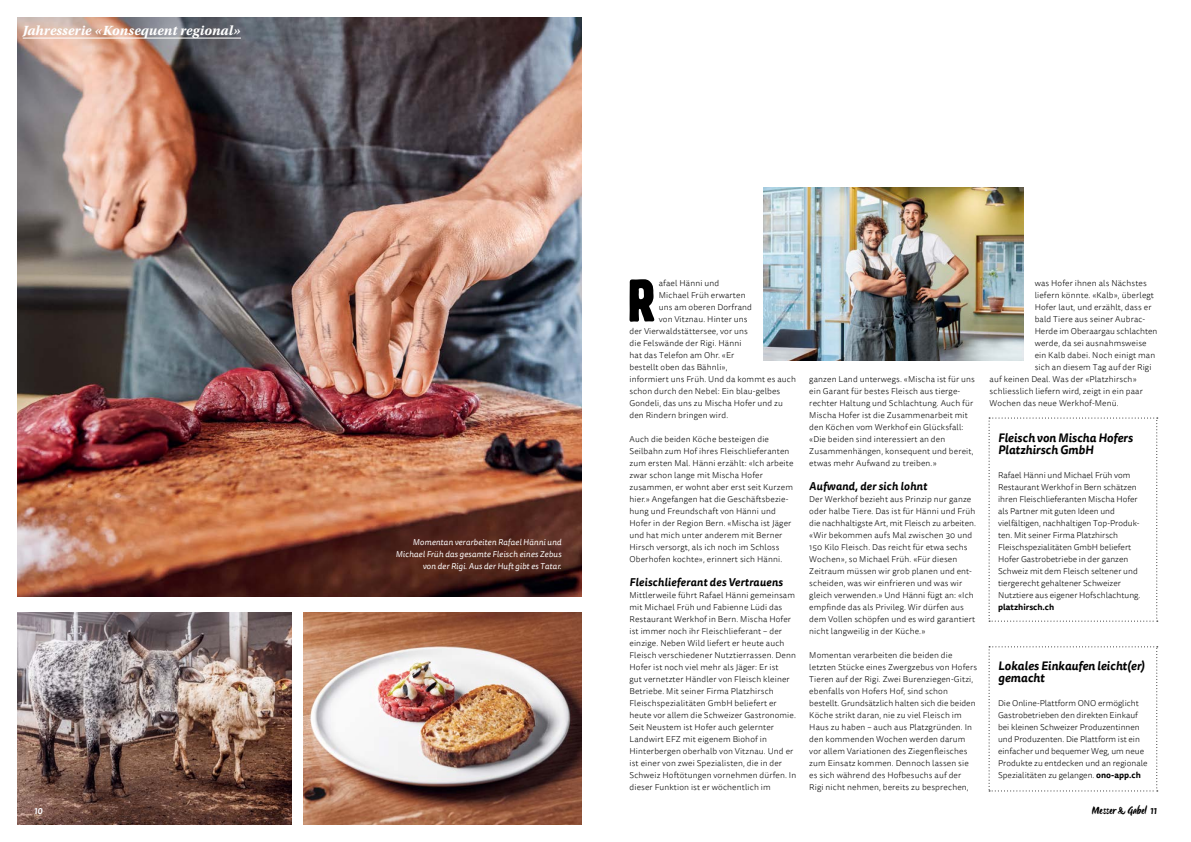
<style>
.page{position:relative;width:1191px;height:842px;background:#fff}
.page>*{position:absolute;margin:0;border:0;box-sizing:border-box;transform-origin:0 0}
.t1{font:59.4px "Block Berthold BQ Extra Cnd";color:#000}
.t2{font:italic 700 14px "Utopia Std";letter-spacing:.005em;color:#fff}
.t3{font:italic 700 12px/12px "Tisa Sans OT";color:#000}
.t4{font:11.5px "Origo";color:#000}
.t5{font:italic 700 11px "Tisa Sans OT";letter-spacing:.015em;color:#000}
.t6{font:300 8.5px/12px "Tisa Sans OT";letter-spacing:.015em;color:#000}
.t7{font:italic 8.5px/12px "Tisa Sans OT";letter-spacing:.01em;color:#fff;text-align:right}
.t8{font:700 8.5px "Tisa Sans OT";color:#000}
.t9{font:italic 700 8.5px "Tisa Sans OT";color:#fff}
.s1{font-weight:700}
.s2{font-family:"Tisa Sans OT";font-weight:700;font-style:italic;font-size:8.5px}
</style>
<div class="page">
<img style="left:17px;top:17px;width:564px;height:580px">
<img style="left:17px;top:613px;width:275px;height:212px">
<img style="left:304px;top:613px;width:277px;height:212px">
<svg style="left:988px;top:646px;width:169px;height:145px"></svg>
<svg style="left:988px;top:417px;width:169px;height:205px"></svg>
<hr style="left:23px;top:38px;width:218px;height:1px;background:#fff">
<img style="left:763px;top:187px;width:260px;height:173px">
<h2 class="t2" style="left:23px;top:22px;width:220px">Jahresserie «Konsequent regional»</h2>
<p class="t7" style="left:396px;top:536px;width:167px">Momentan verarbeiten Rafael Hänni und<br>Michael Früh das gesamte Fleisch eines Zebus von der Rigi. Aus der Huft gibt es Tatar.</p>
<h1 class="t1" style="left:628px;top:267px;width:29px">R</h1>
<p class="t6" style="left:659px;top:277px;width:62px">afael Hänni und</p>
<p class="t6" style="left:659px;top:289px;width:88px">Michael Früh erwarten</p>
<p class="t6" style="left:659px;top:301px;width:95px">uns am oberen Dorfrand</p>
<p class="t6" style="left:659px;top:313px;width:90px">von Vitznau. Hinter uns</p>
<p class="t6" style="left:629px;top:325px;width:120px">der Vierwaldstättersee, vor uns</p>
<p class="t6" style="left:629px;top:337px;width:114px">die Felswände der Rigi. Hänni</p>
<p class="t6" style="left:629px;top:349px;width:106px">hat das Telefon am Ohr. «Er</p>
<p class="t6" style="left:629px;top:361px;width:99px">bestellt oben das Bähnli»,</p>
<p class="t6" style="left:629px;top:373px;width:168px">informiert uns Früh. Und da kommt es auch</p>
<p class="t6" style="left:629px;top:385px;width:152px">schon durch den Nebel: Ein blau-gelbes</p>
<p class="t6" style="left:629px;top:397px;width:155px">Gondeli, das uns zu Mischa Hofer und zu</p>
<p class="t6" style="left:629px;top:409px;width:100px">den Rindern bringen wird.</p>
<p class="t6" style="left:629px;top:433px;width:165px">Auch die beiden Köche besteigen die Seilbahn zum Hof ihres Fleischlieferanten zum ersten Mal. Hänni erzählt: «Ich arbeite zwar schon lange mit Mischa Hofer zusammen, er wohnt aber erst seit Kurzem hier.» Angefangen hat die Geschäftsbezie&shy;hung und Freundschaft von Hänni und Hofer in der Region Bern. «Mischa ist Jäger und hat mich unter anderem mit Berner Hirsch versorgt, als ich noch im Schloss Oberhofen kochte», erinnert sich Hänni.</p>
<p class="t5" style="left:629px;top:575px;width:155px">Fleischlieferant des Vertrauens</p>
<p class="t6" style="left:629px;top:589px;width:168px">Mittlerweile führt Rafael Hänni gemeinsam mit Michael Früh und Fabienne Lüdi das Restaurant Werkhof in Bern. Mischa Hofer ist immer noch ihr Fleischlieferant – der einzige. Neben Wild liefert er heute auch Fleisch verschiedener Nutztierrassen. Denn Hofer ist noch viel mehr als Jäger: Er ist<br>gut vernetzter Händler von Fleisch kleiner Betriebe. Mit seiner Firma Platzhirsch Fleischspezialitäten GmbH beliefert er heute vor allem die Schweizer Gastronomie.<br>Seit Neustem ist Hofer auch gelernter Landwirt EFZ mit eigenem Biohof in Hinterbergen oberhalb von Vitznau. Und er ist einer von zwei Spezialisten, die in der Schweiz Hoftötungen vornehmen dürfen. In dieser Funktion ist er wöchentlich im</p>
<p class="t6" style="left:809px;top:373px;width:167px">ganzen Land unterwegs. «Mischa ist für uns ein Garant für bestes Fleisch aus tierge&shy;rechter Haltung und Schlachtung. Auch für Mischa Hofer ist die Zusammenarbeit mit den Köchen vom Werkhof ein Glücksfall: «Die beiden sind interessiert an den Zusammenhängen, konsequent und bereit, etwas mehr Aufwand zu treiben.»</p>
<p class="t5" style="left:809px;top:479px;width:119px">Aufwand, der sich lohnt</p>
<p class="t6" style="left:809px;top:493px;width:168px">Der Werkhof bezieht aus Prinzip nur ganze oder halbe Tiere. Das ist für Hänni und Früh die nachhaltigste Art, mit Fleisch zu arbeiten. «Wir bekommen aufs Mal zwischen 30 und 150 Kilo Fleisch. Das reicht für etwa sechs Wochen», so Michael Früh. «Für diesen Zeitraum müssen wir grob planen und ent&shy;scheiden, was wir einfrieren und was wir gleich verwenden.» Und Hänni fügt an: «Ich empfinde das als Privileg. Wir dürfen aus dem Vollen schöpfen und es wird garantiert nicht langweilig in der Küche.»</p>
<p class="t6" style="left:809px;top:649px;width:169px">Momentan verarbeiten die beiden die letzten Stücke eines Zwergzebus von Hofers Tieren auf der Rigi. Zwei Burenziegen-Gitzi, ebenfalls von Hofers Hof, sind schon bestellt. Grundsätzlich halten sich die beiden Köche strikt daran, nie zu viel Fleisch im Haus zu haben – auch aus Platzgründen. In den kommenden Wochen werden darum vor allem Variationen des Ziegenfleisches zum Einsatz kommen. Dennoch lassen sie es sich während des Hofbesuchs auf der Rigi nicht nehmen, bereits zu besprechen,</p>
<p class="t6" style="left:1034px;top:277px;width:114px">was Hofer ihnen als Nächstes</p>
<p class="t6" style="left:1034px;top:289px;width:121px">liefern könnte. «Kalb», überlegt</p>
<p class="t6" style="left:1034px;top:301px;width:118px">Hofer laut, und erzählt, dass er</p>
<p class="t6" style="left:1034px;top:313px;width:111px">bald Tiere aus seiner Aubrac-</p>
<p class="t6" style="left:1034px;top:325px;width:124px">Herde im Oberaargau schlachten</p>
<p class="t6" style="left:1034px;top:337px;width:114px">werde, da sei ausnahmsweise</p>
<p class="t6" style="left:1034px;top:349px;width:122px">ein Kalb dabei. Noch einigt man</p>
<p class="t6" style="left:1034px;top:361px;width:118px">sich an diesem Tag auf der Rigi</p>
<p class="t6" style="left:989px;top:373px;width:149px">auf keinen Deal. Was der «Platzhirsch»</p>
<p class="t6" style="left:989px;top:385px;width:155px">schliesslich liefern wird, zeigt in ein paar</p>
<p class="t6" style="left:989px;top:397px;width:131px">Wochen das neue Werkhof-Menü.</p>
<h3 class="t3" style="left:998px;top:432px;width:136px">Fleisch von Mischa Hofers<br>Platzhirsch GmbH</h3>
<p class="t6" style="left:998px;top:469px;width:144px">Rafael Hänni und Michael Früh vom Restaurant Werkhof in Bern schätzen ihren Fleischlieferanten Mischa Hofer als Partner mit guten Ideen und vielfältigen, nachhaltigen Top-Produk&shy;ten. Mit seiner Firma Platzhirsch Fleischspezialitäten GmbH beliefert Hofer Gastrobetriebe in der ganzen Schweiz mit dem Fleisch seltener und tiergerecht gehaltener Schweizer Nutztiere aus eigener Hofschlachtung.</p>
<p class="t8" style="left:998px;top:601px;width:58px">platzhirsch.ch</p>
<h3 class="t3" style="left:998px;top:660px;width:148px">Lokales Einkaufen leicht(er) gemacht</h3>
<p class="t6" style="left:998px;top:697px;width:151px">Die Online-Plattform ONO ermöglicht Gastrobetrieben den direkten Einkauf bei kleinen Schweizer Produzentinnen und Produzenten. Die Plattform ist ein einfacher und bequemer Weg, um neue Produkte zu entdecken und an regionale Spezialitäten zu gelangen. <span class="s1">ono-app.ch</span></p>
<p class="t9" style="left:34px;top:806px;width:10px">10</p>
<h3 class="t4" style="left:1092px;top:802px;width:66px">Messer &amp; Gabel <span class="s2">11</span></h3>
</div>
